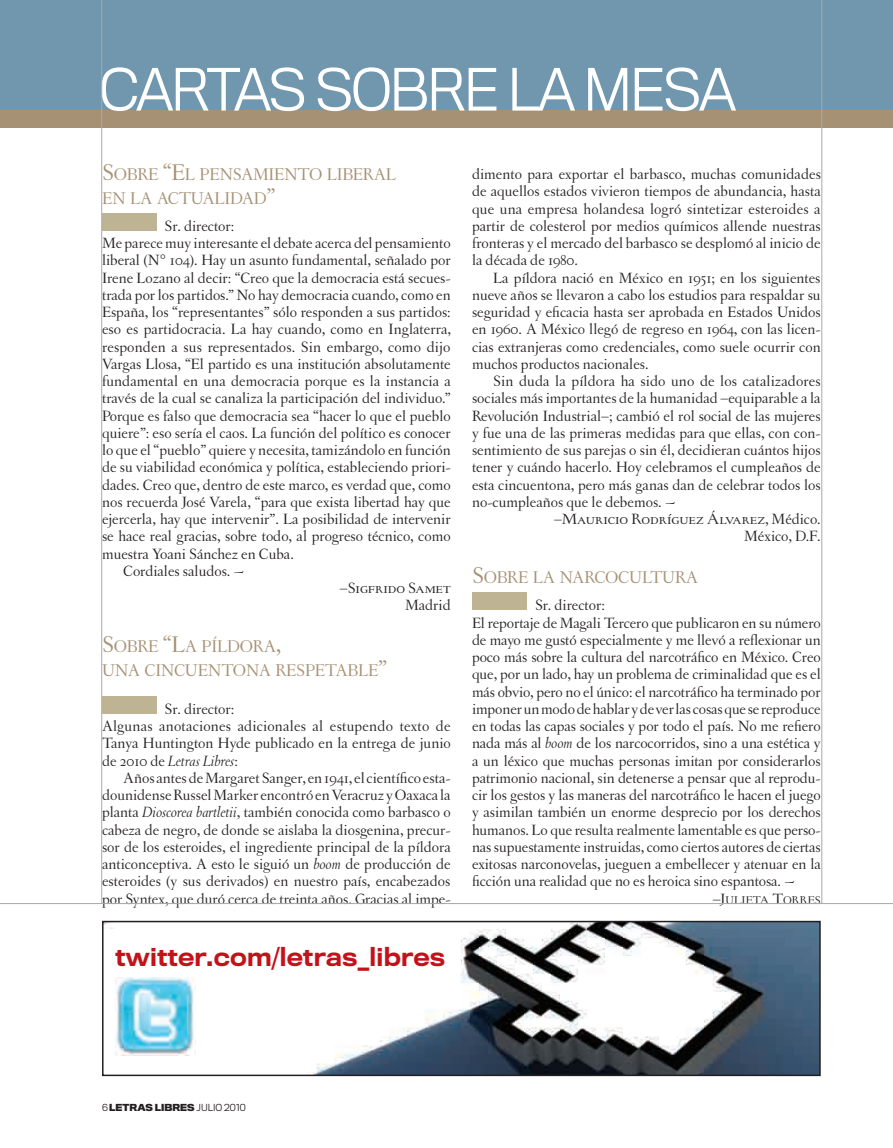
<style>
.page{position:relative;width:893px;height:1148px;background:#fff}
.page>*{position:absolute;margin:0;border:0;box-sizing:border-box;transform-origin:0 0}
.t1{font:300 54px "Titling Gothic FB Normal";letter-spacing:-.05em;color:#fff}
.t2{font:500 24px "Titling Gothic FB Normal";letter-spacing:.01em;color:#c4121a}
.t3{font:18px/24px "Letras Oldstyle";letter-spacing:-.015em;color:#a79174}
.t4{font:15.75px/17.2px "Letras Oldstyle";color:#231f20;text-align:justify}
.t5{font:15.75px "Letras Oldstyle Expert";color:#231f20}
.t6{font:11.85px "Letras Oldstyle Expert";color:#231f20}
.t7{font:700 9px "Titling Gothic FB Normal";color:#231f20}
.s1{font-size:24px}
.s2{font-family:"Times"}
.s3{font-style:italic}
.s4{font-family:"Letras Oldstyle"}
.s5{font-family:"Letras Oldstyle";font-size:15.75px}
.s6{font-size:15.75px}
.s7{font-weight:300}
</style>
<div class="page">
<div style="left:102px;top:214px;width:54px;height:17px;background:#beb493"></div>
<hr style="left:0;top:903px;width:893px;height:1px;background:#a8a9ad">
<div style="left:0;top:0;width:893px;height:110px;background:#7097ae"></div>
<div style="left:0;top:110px;width:893px;height:18px;background:#a79174"></div>
<hr style="left:101px;top:0;width:1px;height:904px;background:#a8a9ad">
<hr style="left:821px;top:0;width:1px;height:904px;background:#a8a9ad">
<div style="left:102px;top:697px;width:54px;height:17px;background:#beb493"></div>
<div style="left:472px;top:592px;width:54px;height:18px;background:#beb493"></div>
<img style="left:105px;top:924px;width:713px;height:149px">
<div style="left:102px;top:921px;width:719px;height:155px;border:2px solid #231f20"></div>
<img style="left:115px;top:977px;width:81px;height:79px">
<h1 class="t1" style="left:99px;top:58px;width:639px">CARTAS SOBRE LA MESA</h1>
<p class="t3" style="left:102px;top:162px;width:296px"><span class="s1">S</span>OBRE <span class="s1">“E</span>L PENSAMIENTO LIBERAL<br>EN LA ACTUALIDAD<span class="s1">”</span></p>
<p class="t4" style="left:165px;top:217px;width:71px">Sr. director:</p>
<p class="t4" style="left:102px;top:234px;width:350px">Me parece muy interesante el debate acerca del pensamiento</p>
<p class="t4" style="left:102px;top:252px;width:350px">liberal (N<span class="s2">°</span> 104). Hay un asunto fundamental, señalado por</p>
<p class="t4" style="left:102px;top:269px;width:350px">Irene Lozano al decir: “Creo que la democracia está secues-</p>
<p class="t4" style="left:102px;top:286px;width:350px">trada por los partidos.” No hay democracia cuando, como en</p>
<p class="t4" style="left:102px;top:303px;width:350px">España, los “representantes” sólo responden a sus partidos:</p>
<p class="t4" style="left:102px;top:321px;width:350px">eso es partidocracia. La hay cuando, como en Inglaterra,</p>
<p class="t4" style="left:102px;top:338px;width:350px">responden a sus representados. Sin embargo, como dijo</p>
<p class="t4" style="left:102px;top:355px;width:350px">Vargas Llosa, “El partido es una institución absolutamente</p>
<p class="t4" style="left:102px;top:372px;width:350px">fundamental en una democracia porque es la instancia a</p>
<p class="t4" style="left:102px;top:390px;width:350px">través de la cual se canaliza la participación del individuo.”</p>
<p class="t4" style="left:102px;top:407px;width:350px">Porque es falso que democracia sea “hacer lo que el pueblo</p>
<p class="t4" style="left:102px;top:424px;width:350px">quiere”: eso sería el caos. La función del político es conocer</p>
<p class="t4" style="left:102px;top:441px;width:350px">lo que el “pueblo” quiere y necesita, tamizándolo en función</p>
<p class="t4" style="left:102px;top:459px;width:350px">de su viabilidad económica y política, estableciendo priori-</p>
<p class="t4" style="left:102px;top:476px;width:350px">dades. Creo que, dentro de este marco, es verdad que, como</p>
<p class="t4" style="left:102px;top:493px;width:350px">nos recuerda José Varela, “para que exista libertad hay que</p>
<p class="t4" style="left:102px;top:510px;width:350px">ejercerla, hay que intervenir”. La posibilidad de intervenir</p>
<p class="t4" style="left:102px;top:528px;width:350px">se hace real gracias, sobre todo, al progreso técnico, como</p>
<p class="t4" style="left:102px;top:545px;width:193px">muestra Yoani Sánchez en Cuba.</p>
<p class="t4" style="left:123px;top:562px;width:122px">Cordiales saludos. ~</p>
<p class="t5" style="left:340px;top:579px;width:112px">–Sigfrido Samet</p>
<p class="t4" style="left:405px;top:597px;width:47px">Madrid</p>
<p class="t3" style="left:102px;top:634px;width:286px"><span class="s1">S</span>OBRE <span class="s1">“L</span>A PÍLDORA<span class="s1">,<br></span>UNA CINCUENTONA RESPETABLE<span class="s1">”</span></p>
<p class="t4" style="left:102px;top:700px;width:350px;text-align:left;text-indent:63px">Sr. director:<br>Algunas anotaciones adicionales al estupendo texto de Tanya Huntington Hyde publicado en la entrega de junio de 2010 de <span class="s3">Letras Libres</span>:</p>
<p class="t4" style="left:102px;top:769px;width:350px;text-indent:21px">Años antes de Margaret Sanger, en 1941, el científico esta&shy;dounidense Russel Marker encontró en Veracruz y Oaxaca la planta <span class="s3">Dioscorea bartletii</span>, también conocida como barbasco o cabeza de negro, de donde se aislaba la diosgenina, precur&shy;sor de los esteroides, el ingrediente principal de la píldora anticonceptiva. A esto le siguió un <span class="s3">boom</span> de producción de esteroides (y sus derivados) en nuestro país, encabezados por Syntex, que duró cerca de treinta años. Gracias al impe-</p>
<h2 class="t2" style="left:115px;top:942px;width:331px">twitter.com/letras_libres</h2>
<p class="t4" style="left:472px;top:165px;width:350px">dimento para exportar el barbasco, muchas comunidades de aquellos estados vivieron tiempos de abundancia, hasta que una empresa holandesa logró sintetizar esteroides a partir de colesterol por medios químicos allende nuestras fronteras y el mercado del barbasco se desplomó al inicio de la década de 1980.</p>
<p class="t4" style="left:472px;top:269px;width:350px;text-indent:21px">La píldora nació en México en 1951; en los siguientes nueve años se llevaron a cabo los estudios para respaldar su seguridad y eficacia hasta ser aprobada en Estados Unidos en 1960. A México llegó de regreso en 1964, con las licen&shy;cias extranjeras como credenciales, como suele ocurrir con muchos productos nacionales.</p>
<p class="t4" style="left:472px;top:372px;width:350px;text-indent:21px">Sin duda la píldora ha sido uno de los catalizadores sociales más importantes de la humanidad –equiparable a la Revolución Industrial–; cambió el rol social de las mujeres y fue una de las primeras medidas para que ellas, con con&shy;sentimiento de sus parejas o sin él, decidieran cuántos hijos tener y cuándo hacerlo. Hoy celebramos el cumpleaños de esta cincuentona, pero más ganas dan de celebrar todos los no-cumpleaños que le debemos. ~</p>
<p class="t5" style="left:554px;top:510px;width:268px"><span class="s4">–</span>Mauricio Rodríguez Álvarez, <span class="s4">Médico.</span></p>
<p class="t4" style="left:744px;top:528px;width:78px">México, D.F.</p>
<p class="t3" style="left:472px;top:565px;width:228px"><span class="s1">S</span>OBRE LA NARCOCULTURA</p>
<p class="t4" style="left:472px;top:597px;width:350px;text-align:left;text-indent:63px">Sr. director:<br>El reportaje de Magali Tercero que publicaron en su número de mayo me gustó especialmente y me llevó a reflexionar un poco más sobre la cultura del narcotráfico en México. Creo que, por un lado, hay un problema de criminalidad que es el más obvio, pero no el único: el narcotráfico ha terminado por imponer un modo de hablar y de ver las cosas que se reproduce en todas las capas sociales y por todo el país. No me refiero nada más al <span class="s3">boom</span> de los narcocorridos, sino a una estética y a un léxico que muchas personas imitan por considerarlos patrimonio nacional, sin detenerse a pensar que al reprodu&shy;cir los gestos y las maneras del narcotráfico le hacen el juego y asimilan también un enorme desprecio por los derechos humanos. Lo que resulta realmente lamentable es que perso&shy;nas supuestamente instruidas, como ciertos autores de ciertas exitosas narconovelas, jueguen a embellecer y atenuar en la ficción una realidad que no es heroica sino espantosa. ~</p>
<p class="t6" style="left:713px;top:893px;width:110px"><span class="s5">–</span><span class="s6">J</span>ULIETA <span class="s6">T</span>ORRES</p>
<p class="t7" style="left:102px;top:1101px;width:145px"><span class="s7">6</span> LETRAS LIBRES <span class="s7">JULIO 2010</span></p>
</div>
